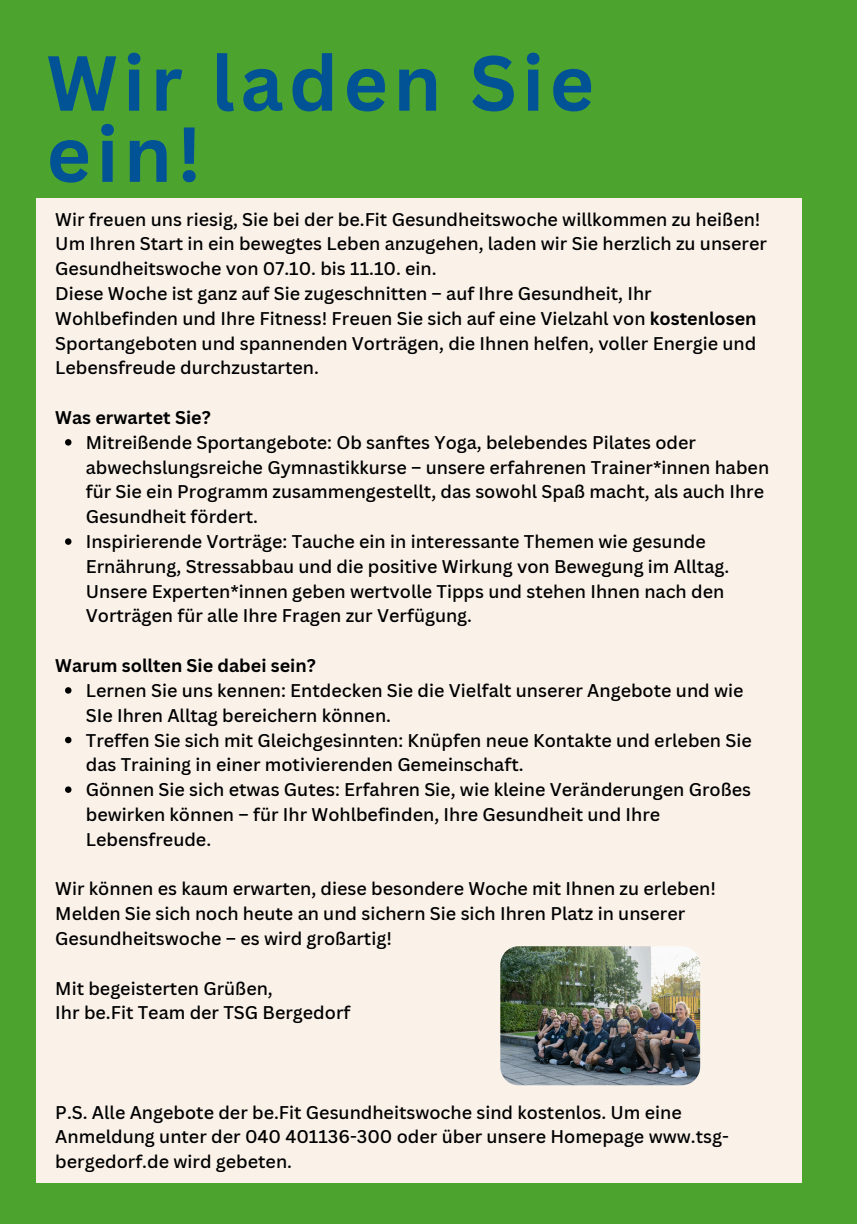
<style>
.page{position:relative;width:857px;height:1224px;background:#fff}
.page>*{position:absolute;margin:0;border:0;box-sizing:border-box;transform-origin:0 0}
.t1{font:700 76.2px/71.2px "Canva Sans";letter-spacing:.07em;color:#025296}
.t2{font:500 18px/24.8px "Canva Sans";color:#000001}
.t3{font:700 18px "Canva Sans";color:#000001}
.s1{font-weight:700}
</style>
<div class="page">
<div style="left:0;top:0;width:856px;height:1224px;background:#4ca42f"></div>
<div style="left:36px;top:198px;width:765px;height:985px;background:#faf2e9"></div>
<svg style="left:65px;top:439px;width:6px;height:7px"></svg>
<svg style="left:65px;top:538px;width:6px;height:7px"></svg>
<svg style="left:65px;top:687px;width:6px;height:7px"></svg>
<svg style="left:65px;top:737px;width:6px;height:6px"></svg>
<svg style="left:65px;top:786px;width:6px;height:7px"></svg>
<img style="left:500px;top:946px;width:200px;height:139px">
<p class="t1" style="left:46px;top:46px;width:549px">Wir laden Sie ein!</p>
<h1 class="t2" style="left:55px;top:206px;width:713px">Wir freuen uns riesig, Sie bei der be.Fit Gesundheitswoche willkommen zu heißen!<br>Um Ihren Start in ein bewegtes Leben anzugehen, laden wir Sie herzlich zu unserer Gesundheitswoche von 07.10. bis 11.10. ein.<br>Diese Woche ist ganz auf Sie zugeschnitten – auf Ihre Gesundheit, Ihr Wohlbefinden und Ihre Fitness! Freuen Sie sich auf eine Vielzahl von <span class="s1">kostenlosen </span>Sportangeboten und spannenden Vorträgen, die Ihnen helfen, voller Energie und Lebensfreude durchzustarten.</h1>
<h2 class="t3" style="left:55px;top:405px;width:157px">Was erwartet Sie?</h2>
<h2 class="t2" style="left:86px;top:429px;width:685px">Mitreißende Sportangebote: Ob sanftes Yoga, belebendes Pilates oder abwechslungsreiche Gymnastikkurse – unsere erfahrenen Trainer*innen haben für Sie ein Programm zusammengestellt, das sowohl Spaß macht, als auch Ihre Gesundheit fördert.</h2>
<p class="t2" style="left:86px;top:529px;width:645px">Inspirierende Vorträge: Tauche ein in interessante Themen wie gesunde Ernährung, Stressabbau und die positive Wirkung von Bewegung im Alltag.<br>Unsere Experten*innen geben wertvolle Tipps und stehen Ihnen nach den Vorträgen für alle Ihre Fragen zur Verfügung.</p>
<p class="t3" style="left:55px;top:653px;width:262px">Warum sollten Sie dabei sein?</p>
<h2 class="t2" style="left:86px;top:678px;width:659px">Lernen Sie uns kennen: Entdecken Sie die Vielfalt unserer Angebote und wie<br>SIe Ihren Alltag bereichern können.</h2>
<p class="t2" style="left:86px;top:727px;width:667px">Treffen Sie sich mit Gleichgesinnten: Knüpfen neue Kontakte und erleben Sie das Training in einer motivierenden Gemeinschaft.</p>
<p class="t2" style="left:86px;top:777px;width:666px">Gönnen Sie sich etwas Gutes: Erfahren Sie, wie kleine Veränderungen Großes bewirken können – für Ihr Wohlbefinden, Ihre Gesundheit und Ihre<br>Lebensfreude.</p>
<p class="t2" style="left:55px;top:876px;width:662px">Wir können es kaum erwarten, diese besondere Woche mit Ihnen zu erleben!<br>Melden Sie sich noch heute an und sichern Sie sich Ihren Platz in unserer<br>Gesundheitswoche – es wird großartig!</p>
<h2 class="t2" style="left:55px;top:975px;width:296px">Mit begeisterten Grüßen,<br>Ihr be.Fit Team der TSG Bergedorf</h2>
<h2 class="t2" style="left:55px;top:1099px;width:675px">P.S. Alle Angebote der be.Fit Gesundheitswoche sind kostenlos. Um eine<br>Anmeldung unter der 040 401136-300 oder über unsere Homepage www.tsg&shy;bergedorf.de wird gebeten.</h2>
</div>
